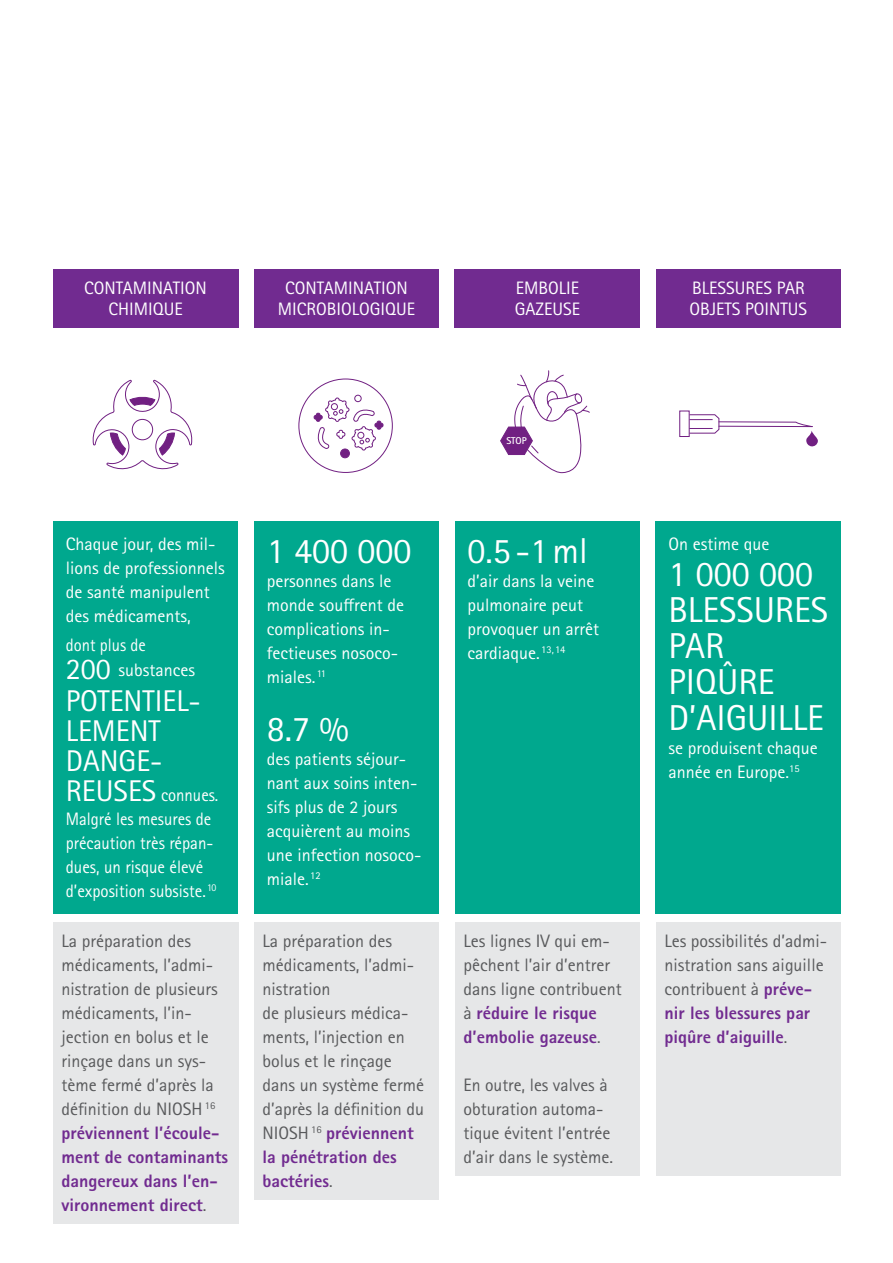
<style>
.page{position:relative;width:893px;height:1263px;background:#fff}
.page>*{position:absolute;margin:0;border:0;box-sizing:border-box;transform-origin:0 0}
.t1{font:36px/36px "Rotis Sans Serif Pro";color:#fff}
.t2{font:30px/30px "Rotis Sans Serif Pro";color:#fff}
.t3{font:18px/24px "Rotis Sans Serif Pro";color:#58595b}
.t4{font:18px/24px "Rotis Sans Serif Pro";color:#fff}
.t5{font:18px/24px "Rotis Sans Serif Pro";color:#fff;scale:.93 1}
.t6{font:18px/25.5px "Rotis Sans Serif Pro";color:#fff;scale:.92 1}
.t7{font:700 9.9px "Rotis Sans Serif Pro";color:#fff}
.s1{font-size:30px}
.s2{font-weight:800;color:#712b90}
</style>
<div class="page">
<svg style="left:92px;top:379px;width:101px;height:91px"></svg>
<div style="left:354px;top:395px;width:8px;height:7px;border:1px solid #712082;border-radius:50%"></div>
<div style="left:341px;top:449px;width:8px;height:9px;background:#712082;border-radius:50%"></div>
<div style="left:340px;top:449px;width:10px;height:9px;border:1px solid #712082;border-radius:50%"></div>
<svg style="left:313px;top:397px;width:71px;height:54px"></svg>
<svg style="left:500px;top:370px;width:90px;height:103px"></svg>
<div style="left:679px;top:410px;width:11px;height:27px;border:1px solid #712082"></div>
<svg style="left:688px;top:414px;width:130px;height:33px"></svg>
<div style="left:254px;top:269px;width:185px;height:58px;background:#712b90"></div>
<div style="left:455px;top:269px;width:185px;height:58px;background:#712b90"></div>
<div style="left:656px;top:269px;width:185px;height:58px;background:#712b90"></div>
<div style="left:53px;top:269px;width:185px;height:59px;background:#712b90"></div>
<div style="left:254px;top:521px;width:185px;height:392px;background:#00a88e"></div>
<div style="left:656px;top:521px;width:185px;height:392px;background:#00a88e"></div>
<div style="left:53px;top:521px;width:185px;height:393px;background:#00a88e"></div>
<div style="left:455px;top:521px;width:185px;height:392px;background:#00a88e"></div>
<div style="left:254px;top:922px;width:185px;height:278px;background:#e6e7e8"></div>
<div style="left:53px;top:922px;width:185px;height:302px;background:#e6e7e8"></div>
<div style="left:455px;top:922px;width:185px;height:254px;background:#e6e7e8"></div>
<div style="left:656px;top:922px;width:185px;height:254px;background:#e6e7e8"></div>
<p class="t4" style="left:84px;top:278px;width:124px;line-height:21px;text-align:center">CONTAMINATION<br>CHIMIQUE</p>
<p class="t4" style="left:278px;top:277px;width:139px;line-height:21px;text-align:center">CONTAMINATION<br>MICROBIOLOGIQUE</p>
<p class="t4" style="left:515px;top:277px;width:67px;line-height:21px">EMBOLIE<br>GAZEUSE</p>
<p class="t4" style="left:690px;top:277px;width:119px;line-height:21px">BLESSURES PAR<br>OBJETS POINTUS</p>
<p class="t4" style="left:66px;top:532px;width:160px">Chaque jour, des mil&shy;lions de professionnels de santé manipulent des médicaments,</p>
<p class="t6" style="left:66px;top:632px;width:142px">dont plus de<br><span class="s1">200</span> substances</p>
<h2 class="t2" style="left:66px;top:686px;width:136px">POTENTIEL-<br>LEMENT<br>DANGE-</h2>
<p class="t5" style="left:66px;top:783px;width:166px"><span class="s1">REUSES</span> connues.<br>Malgré les mesures de précaution très répan&shy;dues, un risque élevé d’exposition subsiste.<sup>10</sup></p>
<h1 class="t1" style="left:267px;top:533px;width:146px">1 400 000</h1>
<p class="t4" style="left:267px;top:569px;width:139px">personnes dans le monde souffrent de complications in&shy;fectieuses nosoco&shy;miales.<sup>11</sup></p>
<h1 class="t1" style="left:267px;top:711px;width:84px">8.7 %</h1>
<p class="t4" style="left:267px;top:747px;width:156px">des patients séjour&shy;nant aux soins inten&shy;sifs plus de 2 jours acquièrent au moins une infection nosoco&shy;miale. <sup>12</sup></p>
<p class="t7" style="left:506px;top:434px;width:22px">STOP</p>
<h1 class="t1" style="left:468px;top:533px;width:122px">0.5-1ml</h1>
<p class="t4" style="left:468px;top:569px;width:133px">d’air dans la veine pulmonaire peut provoquer un arrêt cardiaque.<sup>13,14</sup></p>
<p class="t4" style="left:669px;top:532px;width:102px">On estime que</p>
<h1 class="t1" style="left:669px;top:556px;width:161px">1 000 000<br>BLESSURES<br>PAR<br>PIQÛRE<br>D’AIGUILLE</h1>
<p class="t4" style="left:669px;top:736px;width:151px">se produisent chaque année en Europe.<sup>15</sup></p>
<p class="t3" style="left:62px;top:929px;width:168px">La préparation des médicaments, l’admi&shy;nistration de plusieurs médicaments, l’in&shy;jection en bolus et le rinçage dans un sys&shy;tème fermé d’après la définition du NIOSH <sup>16 </sup><span class="s2">préviennent l’écoule&shy;ment de contaminants dangereux dans l’en&shy;vironnement direct</span>.</p>
<p class="t3" style="left:463px;top:929px;width:160px">Les lignes IV qui em&shy;pêchent l’air d’entrer dans ligne contribuent à <span class="s2">réduire le risque d’embolie gazeuse</span>.</p>
<p class="t3" style="left:263px;top:929px;width:163px">La préparation des médicaments, l’admi&shy;nistration<br>de plusieurs médica&shy;ments, l’injection en bolus et le rinçage dans un système fermé d’après la définition du<br>NIOSH <sup>16</sup> <span class="s2">préviennent la pénétration des bactéries</span>.</p>
<p class="t3" style="left:463px;top:1073px;width:151px">En outre, les valves à obturation automa&shy;tique évitent l’entrée d’air dans le système.</p>
<p class="t3" style="left:664px;top:929px;width:164px">Les possibilités d’admi&shy;nistration sans aiguille contribuent à <span class="s2">préve&shy;nir les blessures par piqûre d’aiguille</span>.</p>
</div>
